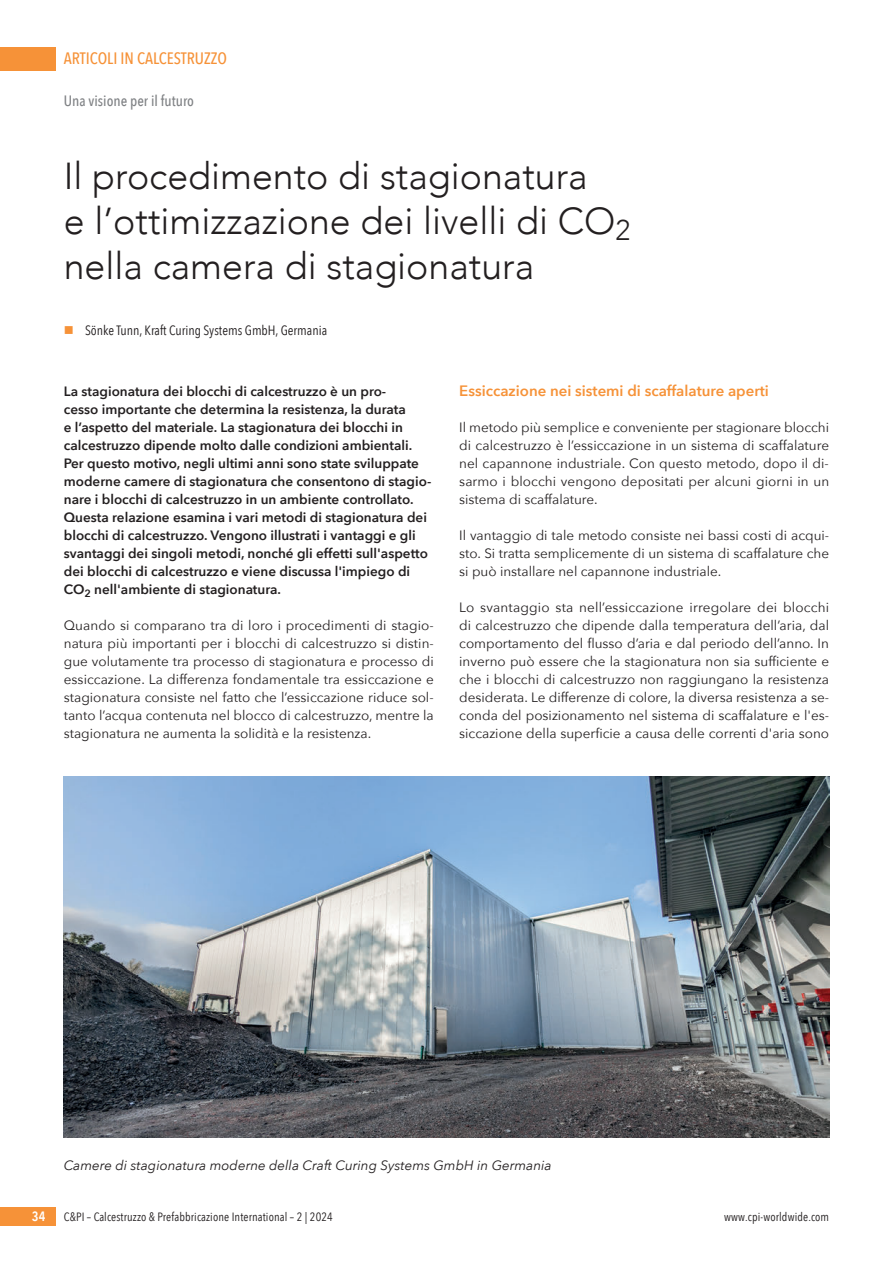
<style>
.page{position:relative;width:893px;height:1263px;background:#fff}
.page>*{position:absolute;margin:0;border:0;box-sizing:border-box;transform-origin:0 0}
.t1{font:300 37.5px/45px "Avenir";color:#231f20}
.t2{font:500 16.5px "Avenir Next Condensed";color:#f69238}
.t3{font:600 15px "Avenir Next";color:#f69238}
.t4{font:500 15px "Avenir Next Condensed";color:#808285}
.t5{font:13.5px/18px "Avenir Next";color:#231f20;text-align:justify}
.t6{font:600 13.5px/18px "Avenir Next";color:#231f20}
.t7{font:italic 13.5px "Avenir Next";color:#231f20}
.t8{font:13.5px "Avenir Next Condensed";color:#231f20}
.t9{font:600 13.5px "Avenir Next Condensed";color:#fff}
.t10{font:12px "Avenir Next Condensed";letter-spacing:.01em;color:#231f20}
.s1{color:#f69238}
</style>
<div class="page">
<div style="left:0;top:47px;width:55px;height:23px;background:#f69238"></div>
<div style="left:0;top:1208px;width:55px;height:18px;background:#f69238"></div>
<img style="left:64px;top:776px;width:765px;height:362px">
<p class="t2" style="left:64px;top:49px;width:165px">ARTICOLI IN CALCESTRUZZO</p>
<p class="t4" style="left:64px;top:92px;width:132px">Una visione per il futuro</p>
<h1 class="t1" style="left:64px;top:153px;width:568px">Il procedimento di stagionatura<br>e l’ottimizzazione dei livelli di CO<sub>2 </sub>nella camera di stagionatura</h1>
<p class="t8" style="left:64px;top:319px;width:265px"><span class="s1">■</span> Sönke Tunn, Kraft Curing Systems GmbH, Germania</p>
<p class="t6" style="left:64px;top:382px;width:369px">La stagionatura dei blocchi di calcestruzzo è un pro-<br>cesso importante che determina la resistenza, la durata<br>e l’aspetto del materiale. La stagionatura dei blocchi in calcestruzzo dipende molto dalle condizioni ambientali.<br>Per questo motivo, negli ultimi anni sono state sviluppate moderne camere di stagionatura che consentono di stagio&shy;nare i blocchi di calcestruzzo in un ambiente controllato.<br>Questa relazione esamina i vari metodi di stagionatura dei blocchi di calcestruzzo. Vengono illustrati i vantaggi e gli svantaggi dei singoli metodi, nonché gli effetti sull'aspetto dei blocchi di calcestruzzo e viene discussa l'impiego di CO<sub>2</sub> nell'ambiente di stagionatura.</p>
<p class="t5" style="left:64px;top:616px;width:372px">Quando si comparano tra di loro i procedimenti di stagio&shy;natura più importanti per i blocchi di calcestruzzo si distin&shy;gue volutamente tra processo di stagionatura e processo di essiccazione. La differenza fondamentale tra essiccazione e stagionatura consiste nel fatto che l’essiccazione riduce sol&shy;tanto l’acqua contenuta nel blocco di calcestruzzo, mentre la stagionatura ne aumenta la solidità e la resistenza.</p>
<p class="t3" style="left:459px;top:378px;width:311px">Essiccazione nei sistemi di scaffalature aperti</p>
<p class="t5" style="left:459px;top:418px;width:372px">Il metodo più semplice e conveniente per stagionare blocchi di calcestruzzo è l’essiccazione in un sistema di scaffalature nel capannone industriale. Con questo metodo, dopo il di&shy;sarmo i blocchi vengono depositati per alcuni giorni in un sistema di scaffalature.</p>
<p class="t5" style="left:459px;top:526px;width:371px">Il vantaggio di tale metodo consiste nei bassi costi di acqui&shy;sto. Si tratta semplicemente di un sistema di scaffalature che si può installare nel capannone industriale.</p>
<p class="t5" style="left:459px;top:598px;width:372px">Lo svantaggio sta nell’essiccazione irregolare dei blocchi di calcestruzzo che dipende dalla temperatura dell’aria, dal comportamento del flusso d’aria e dal periodo dell’anno. In inverno può essere che la stagionatura non sia sufficiente e che i blocchi di calcestruzzo non raggiungano la resistenza desiderata. Le differenze di colore, la diversa resistenza a se&shy;conda del posizionamento nel sistema di scaffalature e l'es&shy;siccazione della superficie a causa delle correnti d'aria sono</p>
<p class="t7" style="left:64px;top:1154px;width:489px">Camere di stagionatura moderne della Craft Curing Systems GmbH in Germania</p>
<p class="t9" style="left:32px;top:1205px;width:15px">34</p>
<p class="t10" style="left:64px;top:1207px;width:271px">C&amp;PI – Calcestruzzo &amp; Prefabbricazione International – 2 | 2024</p>
<p class="t10" style="left:724px;top:1207px;width:107px">www.cpi-worldwide.com</p>
</div>
